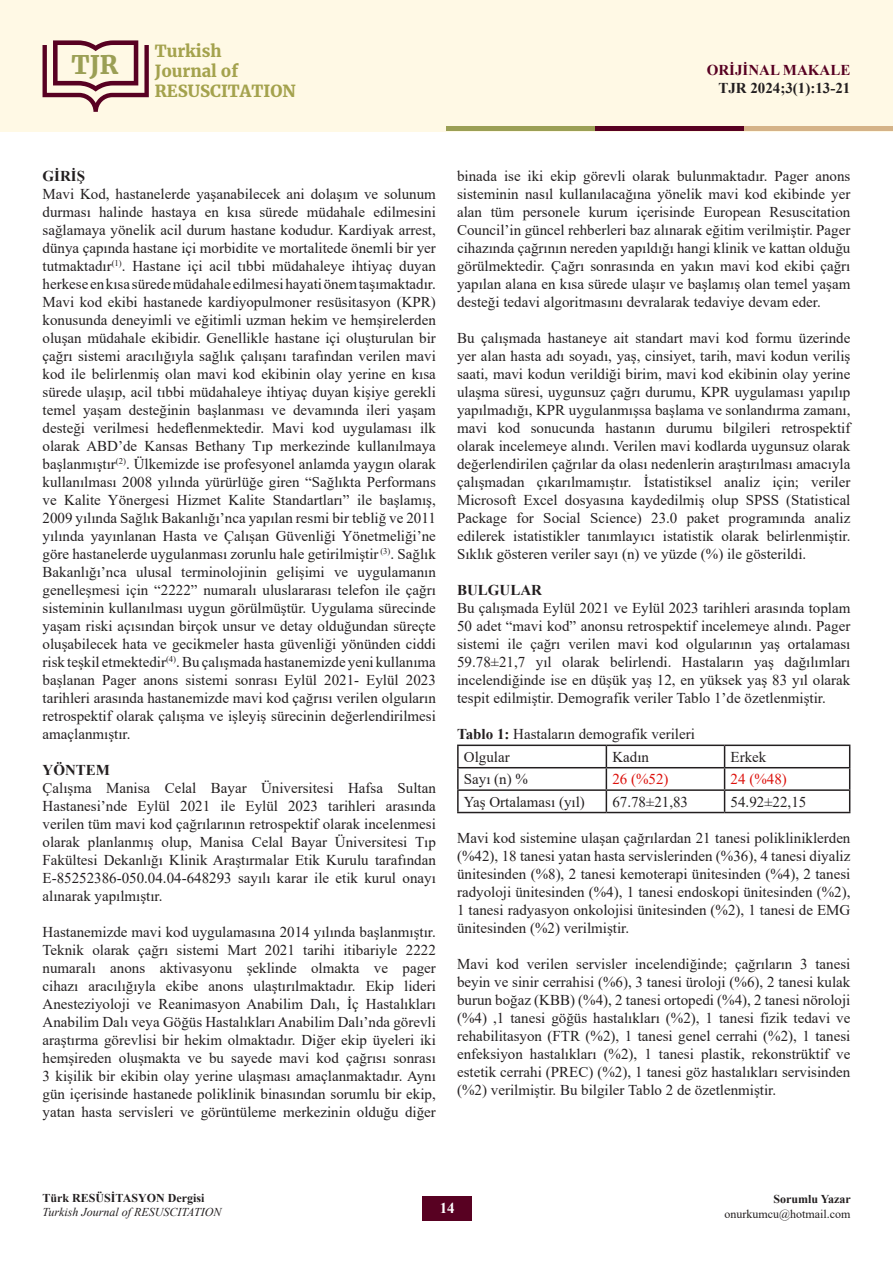
<style>
.page{position:relative;width:893px;height:1263px;background:#fff}
.page>*{position:absolute;margin:0;border:0;box-sizing:border-box;transform-origin:0 0}
.t1{font:900 25.35px "Merriweather";color:#9b9f55}
.t2{font:900 16.5px/19.8px "Merriweather";color:#a4a24d}
.t3{font:15px/18px "Times New Roman";color:#231f20;text-align:justify}
.t4{font:700 15px "Times New Roman";color:#231f20}
.t5{font:700 15px "Times New Roman";color:#580122}
.t6{font:15px "Times New Roman";color:#dc100b}
.t7{font:700 15px "Times New Roman";color:#fff}
.t8{font:700 12px "Times New Roman";color:#231f20}
.t9{font:italic 12px "Times New Roman";color:#231f20}
.t10{font:12px "Times New Roman";color:#231f20}
.s1{font-weight:700}
</style>
<div class="page">
<div style="left:0;top:0;width:893px;height:131px;background:#fff9e5"></div>
<svg style="left:43px;top:40px;width:106px;height:72px"></svg>
<div style="left:446px;top:126px;width:149px;height:5px;background:#9b9f55"></div>
<div style="left:595px;top:126px;width:149px;height:5px;background:#580122"></div>
<div style="left:744px;top:126px;width:149px;height:5px;background:#d5b388"></div>
<div style="left:422px;top:1196px;width:50px;height:24px;background:#580122"></div>
<hr style="left:457px;top:744px;width:149px;height:2px;background:#231f20">
<hr style="left:457px;top:746px;width:2px;height:21px;background:#231f20">
<hr style="left:606px;top:744px;width:119px;height:2px;background:#231f20">
<hr style="left:725px;top:744px;width:125px;height:2px;background:#231f20">
<hr style="left:457px;top:767px;width:149px;height:1px;background:#231f20">
<hr style="left:457px;top:768px;width:2px;height:21px;background:#231f20">
<hr style="left:606px;top:767px;width:119px;height:1px;background:#231f20">
<hr style="left:725px;top:767px;width:125px;height:1px;background:#231f20">
<hr style="left:457px;top:789px;width:149px;height:2px;background:#231f20">
<hr style="left:457px;top:791px;width:2px;height:21px;background:#231f20">
<hr style="left:606px;top:789px;width:119px;height:2px;background:#231f20">
<svg style="left:606px;top:746px;width:1px;height:66px"></svg>
<hr style="left:725px;top:789px;width:125px;height:2px;background:#231f20">
<svg style="left:724px;top:746px;width:1px;height:66px"></svg>
<svg style="left:849px;top:746px;width:1px;height:66px"></svg>
<hr style="left:457px;top:812px;width:149px;height:1px;background:#231f20">
<hr style="left:606px;top:812px;width:119px;height:1px;background:#231f20">
<hr style="left:725px;top:812px;width:125px;height:1px;background:#231f20">
<h1 class="t1" style="left:72px;top:47px;width:48px">TJR</h1>
<p class="t2" style="left:155px;top:41px;width:142px">Turkish<br>Journal of<br>RESUSCITATION</p>
<p class="t5" style="left:707px;top:59px;width:145px">ORİJİNAL MAKALE</p>
<p class="t4" style="left:718px;top:77px;width:134px">TJR 2024;3(1):13-21</p>
<p class="t4" style="left:43px;top:165px;width:44px">GİRİŞ</p>
<p class="t3" style="left:43px;top:184px;width:395px">Mavi Kod, hastanelerde yaşanabilecek ani dolaşım ve solunum durması halinde hastaya en kısa sürede müdahale edilmesini sağlamaya yönelik acil durum hastane kodudur. Kardiyak arrest, dünya çapında hastane içi morbidite ve mortalitede önemli bir yer tutmaktadır<sup>(1)</sup>. Hastane içi acil tıbbi müdahaleye ihtiyaç duyan herkese en kısa sürede müdahale edilmesi hayati önem taşımaktadır.<br>Mavi kod ekibi hastanede kardiyopulmoner resüsitasyon (KPR) konusunda deneyimli ve eğitimli uzman hekim ve hemşirelerden oluşan müdahale ekibidir. Genellikle hastane içi oluşturulan bir çağrı sistemi aracılığıyla sağlık çalışanı tarafından verilen mavi kod ile belirlenmiş olan mavi kod ekibinin olay yerine en kısa sürede ulaşıp, acil tıbbi müdahaleye ihtiyaç duyan kişiye gerekli temel yaşam desteğinin başlanması ve devamında ileri yaşam desteği verilmesi hedeflenmektedir. Mavi kod uygulaması ilk olarak ABD’de Kansas Bethany Tıp merkezinde kullanılmaya başlanmıştır<sup>(2)</sup>. Ülkemizde ise profesyonel anlamda yaygın olarak kullanılması 2008 yılında yürürlüğe giren “Sağlıkta Performans ve Kalite Yönergesi Hizmet Kalite Standartları” ile başlamış, 2009 yılında Sağlık Bakanlığı’nca yapılan resmi bir tebliğ ve 2011 yılında yayınlanan Hasta ve Çalışan Güvenliği Yönetmeliği’ne göre hastanelerde uygulanması zorunlu hale getirilmiştir <sup>(3)</sup>. Sağlık Bakanlığı’nca ulusal terminolojinin gelişimi ve uygulamanın genelleşmesi için “2222” numaralı uluslararası telefon ile çağrı sisteminin kullanılması uygun görülmüştür. Uygulama sürecinde yaşam riski açısından birçok unsur ve detay olduğundan süreçte oluşabilecek hata ve gecikmeler hasta güvenliği yönünden ciddi risk teşkil etmektedir<sup>(4)</sup>. Bu çalışmada hastanemizde yeni kullanıma başlanan Pager anons sistemi sonrası Eylül 2021- Eylül 2023 tarihleri arasında hastanemizde mavi kod çağrısı verilen olguların retrospektif olarak çalışma ve işleyiş sürecinin değerlendirilmesi amaçlanmıştır.</p>
<p class="t4" style="left:43px;top:759px;width:69px">YÖNTEM</p>
<p class="t3" style="left:43px;top:778px;width:395px">Çalışma Manisa Celal Bayar Üniversitesi Hafsa Sultan Hastanesi’nde Eylül 2021 ile Eylül 2023 tarihleri arasında verilen tüm mavi kod çağrılarının retrospektif olarak incelenmesi olarak planlanmış olup, Manisa Celal Bayar Üniversitesi Tıp Fakültesi Dekanlığı Klinik Araştırmalar Etik Kurulu tarafından E-85252386-050.04.04-648293 sayılı karar ile etik kurul onayı alınarak yapılmıştır.</p>
<p class="t3" style="left:43px;top:922px;width:395px">Hastanemizde mavi kod uygulamasına 2014 yılında başlanmıştır.<br>Teknik olarak çağrı sistemi Mart 2021 tarihi itibariyle 2222 numaralı anons aktivasyonu şeklinde olmakta ve pager cihazı aracılığıyla ekibe anons ulaştırılmaktadır. Ekip lideri Anesteziyoloji ve Reanimasyon Anabilim Dalı, İç Hastalıkları Anabilim Dalı veya Göğüs Hastalıkları Anabilim Dalı’nda görevli araştırma görevlisi bir hekim olmaktadır. Diğer ekip üyeleri iki hemşireden oluşmakta ve bu sayede mavi kod çağrısı sonrası 3 kişilik bir ekibin olay yerine ulaşması amaçlanmaktadır. Aynı gün içerisinde hastanede poliklinik binasından sorumlu bir ekip, yatan hasta servisleri ve görüntüleme merkezinin olduğu diğer</p>
<p class="t3" style="left:457px;top:166px;width:395px">binada ise iki ekip görevli olarak bulunmaktadır. Pager anons sisteminin nasıl kullanılacağına yönelik mavi kod ekibinde yer alan tüm personele kurum içerisinde European Resuscitation Council’in güncel rehberleri baz alınarak eğitim verilmiştir. Pager cihazında çağrının nereden yapıldığı hangi klinik ve kattan olduğu görülmektedir. Çağrı sonrasında en yakın mavi kod ekibi çağrı yapılan alana en kısa sürede ulaşır ve başlamış olan temel yaşam desteği tedavi algoritmasını devralarak tedaviye devam eder.</p>
<p class="t3" style="left:457px;top:328px;width:395px">Bu çalışmada hastaneye ait standart mavi kod formu üzerinde yer alan hasta adı soyadı, yaş, cinsiyet, tarih, mavi kodun veriliş saati, mavi kodun verildiği birim, mavi kod ekibinin olay yerine ulaşma süresi, uygunsuz çağrı durumu, KPR uygulaması yapılıp yapılmadığı, KPR uygulanmışsa başlama ve sonlandırma zamanı, mavi kod sonucunda hastanın durumu bilgileri retrospektif olarak incelemeye alındı. Verilen mavi kodlarda uygunsuz olarak değerlendirilen çağrılar da olası nedenlerin araştırılması amacıyla çalışmadan çıkarılmamıştır. İstatistiksel analiz için; veriler Microsoft Excel dosyasına kaydedilmiş olup SPSS (Statistical Package for Social Science) 23.0 paket programında analiz edilerek istatistikler tanımlayıcı istatistik olarak belirlenmiştir.<br>Sıklık gösteren veriler sayı (n) ve yüzde (%) ile gösterildi.</p>
<p class="t4" style="left:457px;top:579px;width:87px">BULGULAR</p>
<p class="t3" style="left:457px;top:598px;width:395px">Bu çalışmada Eylül 2021 ve Eylül 2023 tarihleri arasında toplam 50 adet “mavi kod” anonsu retrospektif incelemeye alındı. Pager sistemi ile çağrı verilen mavi kod olgularının yaş ortalaması 59.78±21,7 yıl olarak belirlendi. Hastaların yaş dağılımları incelendiğinde ise en düşük yaş 12, en yüksek yaş 83 yıl olarak tespit edilmiştir. Demografik veriler Tablo 1’de özetlenmiştir.</p>
<p class="t3" style="left:457px;top:724px;width:239px"><span class="s1">Tablo 1:</span> Hastaların demografik verileri</p>
<p class="t3" style="left:464px;top:747px;width:47px">Olgular</p>
<p class="t3" style="left:612px;top:747px;width:38px">Kadın</p>
<p class="t3" style="left:731px;top:747px;width:37px">Erkek</p>
<p class="t3" style="left:464px;top:770px;width:66px">Sayı (n) %</p>
<p class="t6" style="left:612px;top:768px;width:58px">26 (%52)</p>
<p class="t6" style="left:731px;top:768px;width:58px">24 (%48)</p>
<p class="t3" style="left:464px;top:792px;width:122px">Yaş Ortalaması (yıl)</p>
<p class="t3" style="left:612px;top:792px;width:77px">67.78±21,83</p>
<p class="t3" style="left:731px;top:792px;width:77px">54.92±22,15</p>
<p class="t3" style="left:457px;top:829px;width:395px">Mavi kod sistemine ulaşan çağrılardan 21 tanesi polikliniklerden (%42), 18 tanesi yatan hasta servislerinden (%36), 4 tanesi diyaliz ünitesinden (%8), 2 tanesi kemoterapi ünitesinden (%4), 2 tanesi radyoloji ünitesinden (%4), 1 tanesi endoskopi ünitesinden (%2), 1 tanesi radyasyon onkolojisi ünitesinden (%2), 1 tanesi de EMG ünitesinden (%2) verilmiştir.</p>
<p class="t3" style="left:457px;top:955px;width:395px">Mavi kod verilen servisler incelendiğinde; çağrıların 3 tanesi beyin ve sinir cerrahisi (%6), 3 tanesi üroloji (%6), 2 tanesi kulak burun boğaz (KBB) (%4), 2 tanesi ortopedi (%4), 2 tanesi nöroloji (%4) ,1 tanesi göğüs hastalıkları (%2), 1 tanesi fizik tedavi ve rehabilitasyon (FTR (%2), 1 tanesi genel cerrahi (%2), 1 tanesi enfeksiyon hastalıkları (%2), 1 tanesi plastik, rekonstrüktif ve estetik cerrahi (PREC) (%2), 1 tanesi göz hastalıkları servisinden (%2) verilmiştir. Bu bilgiler Tablo 2 de özetlenmiştir.</p>
<p class="t8" style="left:43px;top:1189px;width:163px">Türk RESÜSİTASYON Dergisi</p>
<p class="t9" style="left:43px;top:1204px;width:181px">Turkish Journal of RESUSCITATION</p>
<p class="t7" style="left:440px;top:1197px;width:16px">14</p>
<p class="t8" style="left:773px;top:1191px;width:79px">Sorumlu Yazar</p>
<p class="t10" style="left:724px;top:1205px;width:128px">onurkumcu@hotmail.com</p>
</div>
